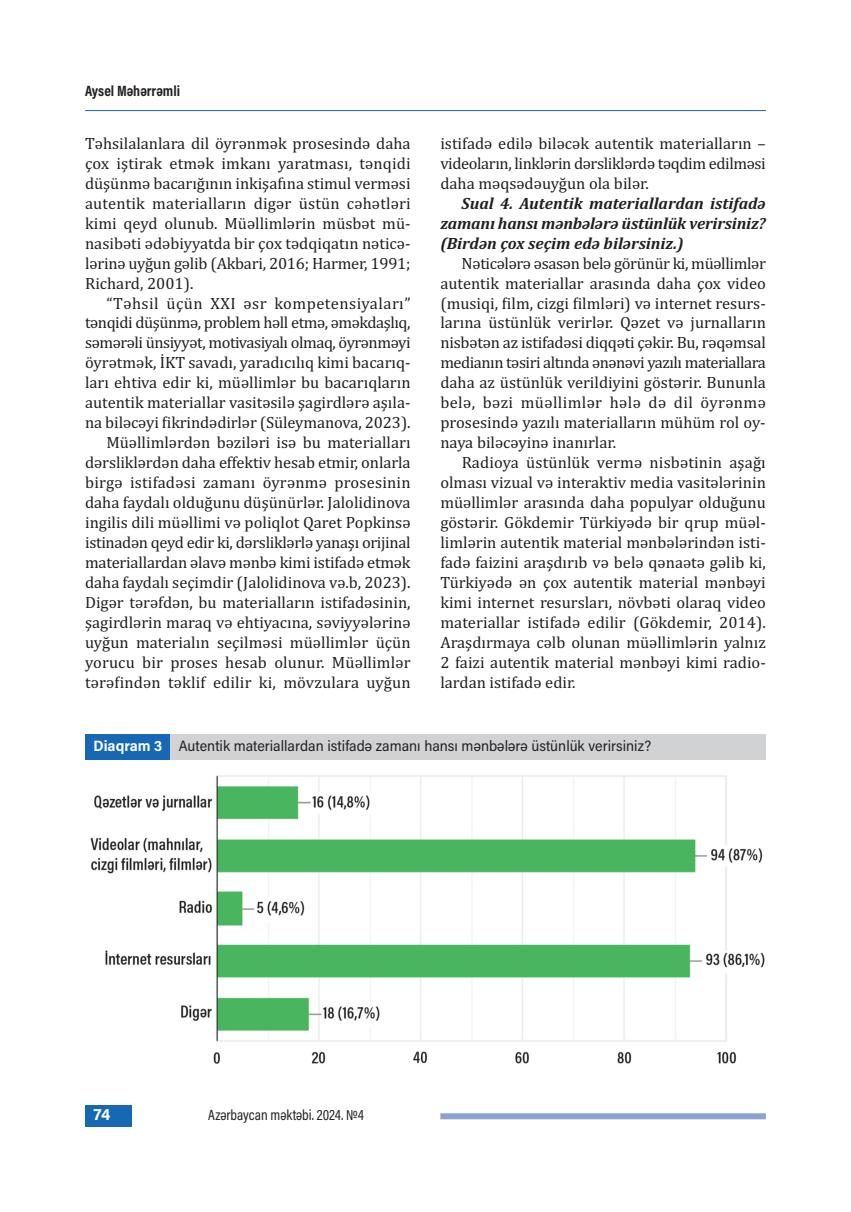
<style>
.page{position:relative;width:851px;height:1212px;background:#fff}
.page>*{position:absolute;margin:0;border:0;box-sizing:border-box;transform-origin:0 0}
.t1{font:16.5px/20px "Cambria";color:#231f20;text-align:justify}
.t2{font:italic 700 16.5px/20px "Cambria";letter-spacing:-.005em;color:#231f20;text-align:justify}
.t3{font:700 16.5px "Acumin Pro";color:#fff}
.t4{font:15px "Acumin Pro Semi Cond";color:#231f20}
.t5{font:15px "Acumin Pro Cond";color:#231f20}
.t6{font:700 15px "Acumin Pro Cond";color:#231f20}
.s1{font-weight:700;color:#fff}
</style>
<div class="page">
<hr style="left:85px;top:110px;width:680px;height:1px;background:#1768b4">
<div style="left:440px;top:1113px;width:325px;height:6px;background:#8ca2d2"></div>
<div style="left:85px;top:1106px;width:47px;height:21px;background:#1768b4"></div>
<img style="left:90px;top:775px;width:675px;height:289px">
<div style="left:85px;top:735px;width:85px;height:25px;background:#1768b4"></div>
<div style="left:170px;top:735px;width:595px;height:25px;background:#d1d2d4"></div>
<p class="t6" style="left:85px;top:85px;width:97px">Aysel Məhərrəmli</p>
<p class="t1" style="left:85px;top:133px;width:327px">Təhsilalanlara dil öyrənmək prosesində daha çox iştirak etmək imkanı yaratması, tənqidi düşünmə bacarığının inkişafına stimul verməsi autentik materialların digər üstün cəhətləri kimi qeyd olunub. Müəllimlərin müsbət mü&shy;nasibəti ədəbiyyatda bir çox tədqiqatın nəticə&shy;lərinə uyğun gəlib (Akbari, 2016; Harmer, 1991; Richard, 2001).</p>
<p class="t1" style="left:85px;top:293px;width:327px;text-align:right">“Təhsil üçün XXI əsr kompetensiyaları” tənqidi düşünmə, problem həll etmə, əməkdaşlıq, səmərəli ünsiyyət, motivasiyalı olmaq, öyrənməyi öyrətmək, İKT savadı, yaradıcılıq kimi bacarıq&shy;ları ehtiva edir ki, müəllimlər bu bacarıqların autentik materiallar vasitəsilə şagirdlərə aşıla&shy;na biləcəyi fikrindədirlər (Süleymanova, 2023).<br>Müəllimlərdən bəziləri isə bu materialları dərsliklərdən daha effektiv hesab etmir, onlarla birgə istifadəsi zamanı öyrənmə prosesinin daha faydalı olduğunu düşünürlər. Jalolidinova ingilis dili müəllimi və poliqlot Qaret Popkinsə istinadən qeyd edir ki, dərsliklərlə yanaşı orijinal materiallardan əlavə mənbə kimi istifadə etmək daha faydalı seçimdir (Jalolidinova və.b, 2023).<br>Digər tərəfdən, bu materialların istifadəsinin, şagirdlərin maraq və ehtiyacına, səviyyələrinə uyğun materialın seçilməsi müəllimlər üçün yorucu bir proses hesab olunur. Müəllimlər tərəfindən təklif edilir ki, mövzulara uyğun</p>
<p class="t1" style="left:440px;top:133px;width:327px">istifadə edilə biləcək autentik materialların – videoların, linklərin dərsliklərdə təqdim edilməsi daha məqsədəuyğun ola bilər.</p>
<p class="t2" style="left:440px;top:193px;width:327px;text-indent:21px">Sual 4. Autentik materiallardan istifadə zamanı hansı mənbələrə üstünlük verirsiniz? (Birdən çox seçim edə bilərsiniz.)</p>
<p class="t1" style="left:440px;top:253px;width:327px;text-indent:21px">Nəticələrə əsasən belə görünür ki, müəllimlər autentik materiallar arasında daha çox video (musiqi, film, cizgi filmləri) və internet resurs&shy;larına üstünlük verirlər. Qəzet və jurnalların nisbətən az istifadəsi diqqəti çəkir. Bu, rəqəmsal medianın təsiri altında ənənəvi yazılı materiallara daha az üstünlük verildiyini göstərir. Bununla belə, bəzi müəllimlər hələ də dil öyrənmə prosesində yazılı materialların mühüm rol oy&shy;naya biləcəyinə inanırlar.</p>
<p class="t1" style="left:440px;top:452px;width:327px;text-indent:21px">Radioya üstünlük vermə nisbətinin aşağı olması vizual və interaktiv media vasitələrinin müəllimlər arasında daha populyar olduğunu göstərir. Gökdemir Türkiyədə bir qrup müəl&shy;limlərin autentik material mənbələrindən isti&shy;fadə faizini araşdırıb və belə qənaətə gəlib ki, Türkiyədə ən çox autentik material mənbəyi kimi internet resursları, növbəti olaraq video materiallar istifadə edilir (Gökdemir, 2014).<br>Araşdırmaya cəlb olunan müəllimlərin yalnız 2 faizi autentik material mənbəyi kimi radio&shy;lardan istifadə edir.</p>
<p class="t4" style="left:94px;top:740px;width:559px"><span class="s1">Diaqram 3</span> Autentik materiallardan istifadə zamanı hansı mənbələrə üstünlük verirsiniz?</p>
<p class="t3" style="left:94px;top:1108px;width:18px">74</p>
<p class="t5" style="left:208px;top:1109px;width:157px">Azərbaycan məktəbi. 2024. №4</p>
</div>
